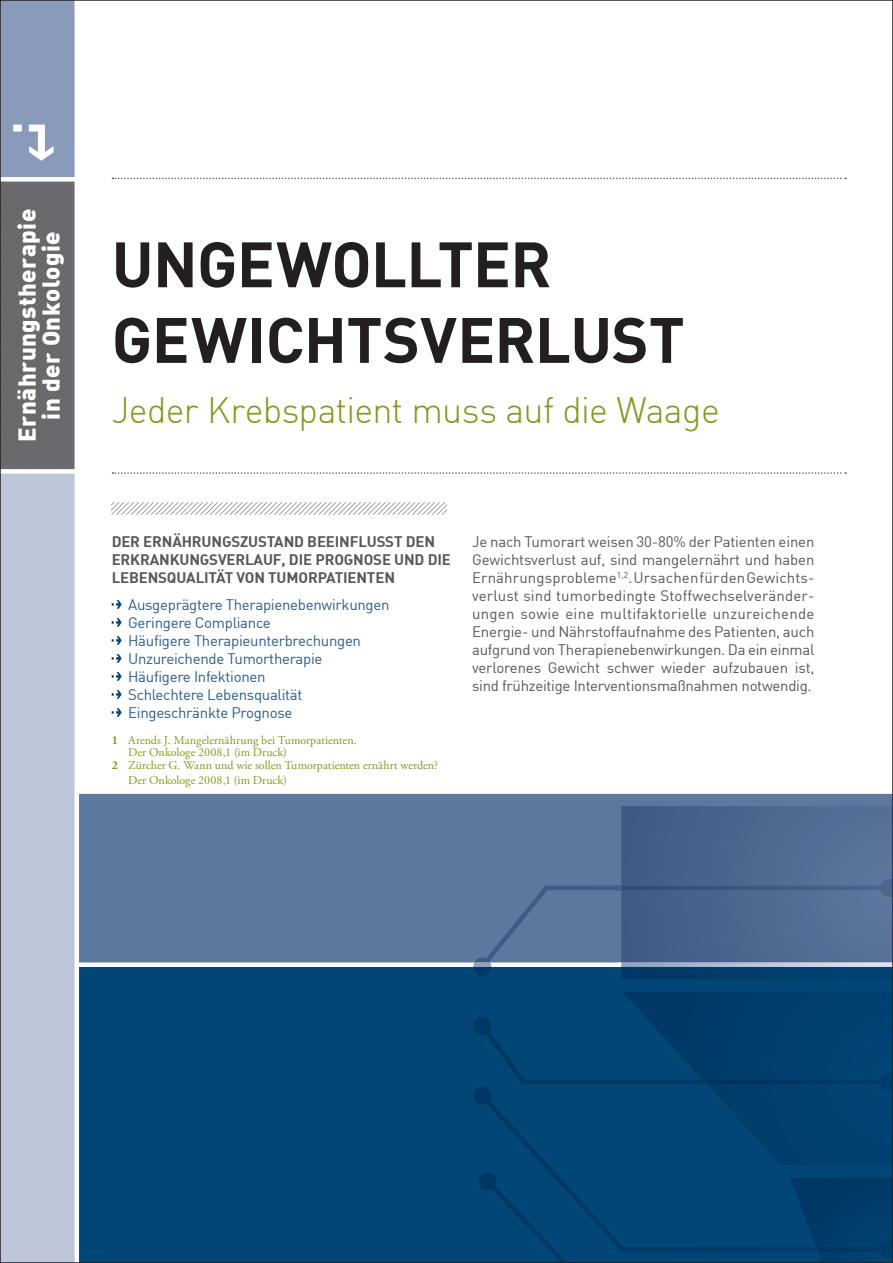
<style>
.page{position:relative;width:893px;height:1263px;background:#fff}
.page>*{position:absolute;margin:0;border:0;box-sizing:border-box;transform-origin:0 0}
.t1{font:700 63px/75.6px "DIN";letter-spacing:-.01em;color:#231f20}
.t2{font:36px "DIN Light Alternate";letter-spacing:-.02em;color:#83981f}
.t3{font:24px/24px "DIN Black Alternate";letter-spacing:.02em;color:#fff;text-align:center}
.t4{font:15px/18px "DIN";letter-spacing:-.02em;color:#57585a;text-align:justify}
.t5{font:15px/18px "DIN";letter-spacing:-.02em;color:#2d5d89}
.t6{font:15px/18px "DIN Bold Alternate";letter-spacing:-.01em;color:#57585a}
.t7{font:12px "Adobe Garamond Pro";color:#83981f}
.s1{font-weight:700}
</style>
<div class="page">
<div style="left:79px;top:967px;width:811px;height:293px;background:#014676"></div>
<svg style="left:111px;top:502px;width:336px;height:13px"></svg>
<svg style="left:112px;top:178px;width:734px;height:1px"></svg>
<svg style="left:112px;top:472px;width:734px;height:2px"></svg>
<div style="left:79px;top:793px;width:811px;height:170px;background:#5d789f"></div>
<div style="left:3px;top:474px;width:72px;height:786px;background:#bdc6d9"></div>
<svg style="left:3px;top:3px;width:72px;height:471px;background:#797f8d"></svg>
<div style="left:487px;top:1105px;width:326px;height:146px;background:#014676"></div>
<svg style="left:783px;top:1173px;width:107px;height:87px;background:#003d6b"></svg>
<img style="left:880px;top:1240px;width:10px;height:18px">
<svg style="left:479px;top:1172px;width:117px;height:88px;background:#014474"></svg>
<div style="left:612px;top:987px;width:278px;height:182px;background:#014070"></div>
<svg style="left:473px;top:1017px;width:234px;height:88px;background:#014373"></svg>
<svg style="left:473px;top:801px;width:417px;height:182px;background:#4e6c93"></svg>
<svg style="left:112px;top:600px;width:10px;height:9px"></svg>
<svg style="left:112px;top:618px;width:10px;height:9px"></svg>
<svg style="left:112px;top:636px;width:10px;height:9px"></svg>
<svg style="left:112px;top:654px;width:10px;height:9px"></svg>
<svg style="left:112px;top:672px;width:10px;height:9px"></svg>
<svg style="left:112px;top:690px;width:10px;height:9px"></svg>
<svg style="left:112px;top:708px;width:10px;height:9px"></svg>
<h3 class="t3" style="left:14px;top:442px;width:235px;rotate:-90deg">Ernährungstherapie in der Onkologie</h3>
<h1 class="t1" style="left:112px;top:224px;width:575px">UNGEWOLLTER<br>GEWICHTSVERLUST</h1>
<h2 class="t2" style="left:112px;top:388px;width:610px">Jeder Krebspatient muss auf die Waage</h2>
<p class="t6" style="left:112px;top:532px;width:341px">DER ERNÄHRUNGSZUSTAND BEEINFLUSST DEN<br>ERKRANKUNGSVERLAUF, DIE PROGNOSE UND DIE<br>LEBENSQUALITÄT VON TUMORPATIENTEN</p>
<p class="t5" style="left:128px;top:595px;width:263px">Ausgeprägtere Therapienebenwirkungen<br>Geringere Compliance<br>Häufigere Therapieunterbrechungen<br>Unzureichende Tumortherapie<br>Häufigere Infektionen<br>Schlechtere Lebensqualität<br>Eingeschränkte Prognose</p>
<p class="t7" style="left:112px;top:735px;width:246px"><span class="s1">1</span> Arends J. Mangelernährung bei Tumorpatienten.</p>
<p class="t7" style="left:128px;top:748px;width:160px">Der Onkologe 2008,1 (im Druck)</p>
<p class="t7" style="left:112px;top:761px;width:328px"><span class="s1">2</span> Zürcher G. Wann und wie sollen Tumorpatienten ernährt werden?</p>
<p class="t7" style="left:128px;top:775px;width:160px">Der Onkologe 2008,1 (im Druck)</p>
<p class="t4" style="left:472px;top:532px;width:344px">Je nach Tumorart weisen 30-80% der Patienten einen Gewichtsverlust auf, sind mangelernährt und haben Ernährungsprobleme<sup>1,</sup> <sup>2</sup>. Ursachen für den Gewichts&shy;verlust sind tumorbedingte Stoffwechselveränder&shy;ungen sowie eine multifaktorielle unzureichende Energie- und Nährstoffaufnahme des Patienten, auch aufgrund von Therapienebenwirkungen. Da ein einmal verlorenes Gewicht schwer wieder aufzubauen ist, sind frühzeitige Interventionsmaßnahmen notwendig.</p>
</div>
